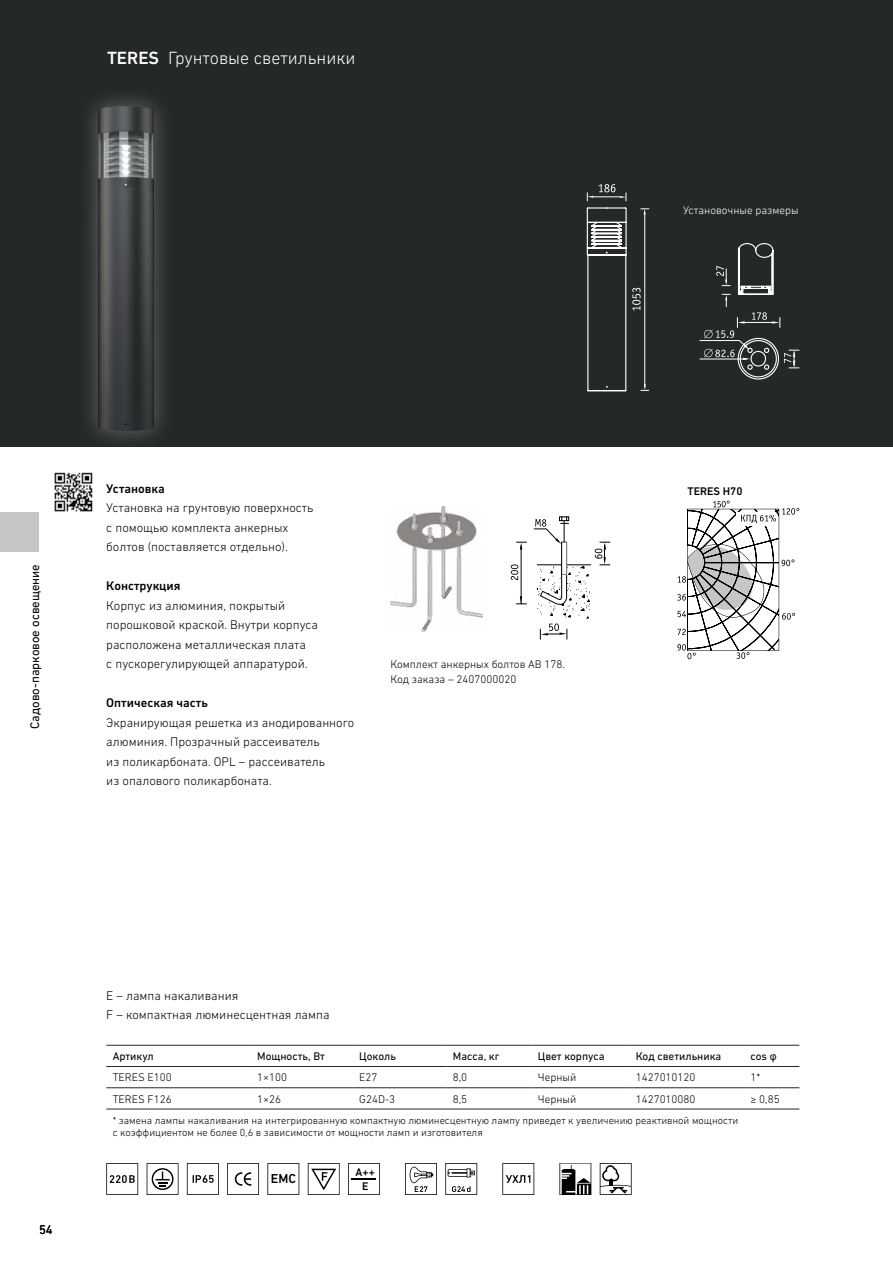
<style>
.page{position:relative;width:893px;height:1263px;background:#fff}
.page>*{position:absolute;margin:0;border:0;box-sizing:border-box;transform-origin:0 0}
.t1{font:300 18px "DIN Next W1 G";color:#fff}
.t2{font:500 13.2px "DIN Next W1 G";color:#000}
.t3{font:300 12.75px/19.5px "DIN Next W1 G";color:#000}
.t4{font:500 12.75px "DIN Next W1 G";color:#000}
.t5{font:12.75px "DIN Next W1 G";color:#000}
.t6{font:300 11.25px/15px "DIN Next W1 G";color:#000}
.t7{font:11.25px "DIN Next W1 G";color:#000}
.t8{font:300 11.25px "DIN Next W1 G";color:#fff}
.t9{font:500 11.25px/14.7px "DIN Next W1 G";color:#000;text-align:center}
.t10{font:300 10.5px/12.6px "DIN Next W1 G";color:#000}
.s1{font-weight:500}
.s2{font-family:"Arial";font-size:10.5px}
</style>
<div class="page">
<div style="left:0;top:0;width:893px;height:446px;background:#252829"></div>
<div style="left:0;top:512px;width:39px;height:39px;background:#c6c6c6"></div>
<hr style="left:106px;top:1087px;width:145px;height:1px;background:#252829">
<hr style="left:251px;top:1087px;width:102px;height:1px;background:#252829">
<hr style="left:353px;top:1087px;width:93px;height:1px;background:#252829">
<hr style="left:106px;top:1045px;width:145px;height:1px;background:#252829">
<hr style="left:251px;top:1045px;width:102px;height:1px;background:#252829">
<hr style="left:353px;top:1045px;width:93px;height:1px;background:#252829">
<hr style="left:446px;top:1045px;width:85px;height:1px;background:#252829">
<hr style="left:531px;top:1045px;width:98px;height:1px;background:#252829">
<hr style="left:629px;top:1045px;width:115px;height:1px;background:#252829">
<hr style="left:744px;top:1045px;width:55px;height:1px;background:#252829">
<hr style="left:446px;top:1087px;width:85px;height:1px;background:#252829">
<hr style="left:531px;top:1087px;width:98px;height:1px;background:#252829">
<hr style="left:629px;top:1087px;width:115px;height:1px;background:#252829">
<hr style="left:744px;top:1087px;width:55px;height:1px;background:#252829">
<hr style="left:106px;top:1066px;width:145px;height:1px;background:#252829">
<hr style="left:251px;top:1066px;width:102px;height:1px;background:#252829">
<hr style="left:353px;top:1066px;width:93px;height:1px;background:#252829">
<hr style="left:446px;top:1066px;width:85px;height:1px;background:#252829">
<hr style="left:531px;top:1066px;width:98px;height:1px;background:#252829">
<hr style="left:629px;top:1066px;width:115px;height:1px;background:#252829">
<hr style="left:744px;top:1066px;width:55px;height:1px;background:#252829">
<hr style="left:106px;top:1109px;width:145px;height:1px;background:#252829">
<hr style="left:251px;top:1109px;width:102px;height:1px;background:#252829">
<hr style="left:353px;top:1109px;width:93px;height:1px;background:#252829">
<hr style="left:446px;top:1109px;width:85px;height:1px;background:#252829">
<hr style="left:531px;top:1109px;width:98px;height:1px;background:#252829">
<hr style="left:629px;top:1109px;width:115px;height:1px;background:#252829">
<hr style="left:744px;top:1109px;width:55px;height:1px;background:#252829">
<svg style="left:106px;top:1163px;width:32px;height:32px"></svg>
<svg style="left:147px;top:1163px;width:31px;height:32px"></svg>
<svg style="left:187px;top:1163px;width:32px;height:32px"></svg>
<svg style="left:227px;top:1163px;width:32px;height:32px"></svg>
<svg style="left:267px;top:1163px;width:32px;height:32px"></svg>
<svg style="left:308px;top:1163px;width:32px;height:32px"></svg>
<svg style="left:348px;top:1163px;width:32px;height:32px"></svg>
<hr style="left:352px;top:1178px;width:24px;height:2px;background:#000">
<svg style="left:405px;top:1163px;width:32px;height:32px"></svg>
<svg style="left:445px;top:1163px;width:32px;height:32px"></svg>
<svg style="left:502px;top:1163px;width:32px;height:32px"></svg>
<svg style="left:559px;top:1163px;width:32px;height:32px"></svg>
<svg style="left:600px;top:1163px;width:32px;height:32px"></svg>
<div style="left:559px;top:516px;width:10px;height:5px;border:1px solid #000"></div>
<hr style="left:521px;top:546px;width:1px;height:57px;background:#000">
<svg style="left:516px;top:596px;width:10px;height:9px"></svg>
<svg style="left:516px;top:542px;width:10px;height:7px"></svg>
<svg style="left:511px;top:564px;width:7px;height:16px"></svg>
<svg style="left:534px;top:517px;width:76px;height:122px"></svg>
<img style="left:390px;top:507px;width:92px;height:124px">
<div style="left:76px;top:85px;width:100px;height:367px;background:#fff;opacity:.3"></div>
<img style="left:98px;top:106px;width:57px;height:325px">
<svg style="left:586px;top:184px;width:214px;height:208px"></svg>
<img style="left:54px;top:472px;width:39px;height:40px">
<svg style="left:677px;top:501px;width:122px;height:158px"></svg>
<h1 class="t1" style="left:107px;top:47px;width:250px"><span class="s1">TERES</span> Грунтовые светильники</h1>
<p class="t8" style="left:683px;top:203px;width:117px">Установочные размеры</p>
<p class="t5" style="left:27px;top:729px;width:166px;rotate:-90deg">Садово-парковое освещение</p>
<p class="t4" style="left:106px;top:481px;width:60px">Установка</p>
<p class="t3" style="left:106px;top:498px;width:209px">Установка на грунтовую поверхность с помощью комплекта анкерных болтов (поставляется отдельно).</p>
<p class="t4" style="left:106px;top:579px;width:76px">Конструкция</p>
<p class="t3" style="left:106px;top:596px;width:213px">Корпус из алюминия, покрытый порошковой краской. Внутри корпуса расположена металлическая плата<br>c пускорегулирующей аппаратурой.</p>
<p class="t4" style="left:106px;top:696px;width:103px">Оптическая часть</p>
<p class="t3" style="left:106px;top:713px;width:249px">Экранирующая решетка из анодированного алюминия. Прозрачный рассеиватель<br>из поликарбоната. OPL – рассеиватель<br>из опалового поликарбоната.</p>
<p class="t6" style="left:390px;top:657px;width:176px">Комплект анкерных болтов AB 178.<br>Код заказа – 2407000020</p>
<p class="t9" style="left:688px;top:483px;width:56px">TERES H70</p>
<p class="t5" style="left:39px;top:1222px;width:15px">54</p>
<p class="t3" style="left:106px;top:986px;width:225px">Е – лампа накаливания<br>F – компактная люминесцентная лампа</p>
<p class="t7" style="left:113px;top:1050px;width:43px">Артикул</p>
<p class="t7" style="left:257px;top:1050px;width:69px">Мощность, Вт</p>
<p class="t7" style="left:359px;top:1050px;width:38px">Цоколь</p>
<p class="t7" style="left:453px;top:1050px;width:48px">Масса, кг</p>
<p class="t7" style="left:538px;top:1050px;width:68px">Цвет корпуса</p>
<p class="t7" style="left:636px;top:1050px;width:87px">Код светильника</p>
<p class="t7" style="left:750px;top:1050px;width:28px">cos <span class="s2">φ</span></p>
<p class="t6" style="left:113px;top:1070px;width:61px">TERES E100</p>
<p class="t6" style="left:257px;top:1070px;width:31px">1×100</p>
<p class="t6" style="left:359px;top:1070px;width:20px">E27</p>
<p class="t6" style="left:453px;top:1070px;width:16px">8,0</p>
<p class="t6" style="left:538px;top:1070px;width:40px">Черный</p>
<p class="t6" style="left:636px;top:1070px;width:61px">1427010120</p>
<p class="t6" style="left:750px;top:1070px;width:11px">1*</p>
<p class="t6" style="left:113px;top:1091px;width:60px">TERES F126</p>
<p class="t6" style="left:257px;top:1091px;width:25px">1×26</p>
<p class="t6" style="left:359px;top:1091px;width:37px">G24D-3</p>
<p class="t6" style="left:453px;top:1091px;width:16px">8,5</p>
<p class="t6" style="left:538px;top:1091px;width:40px">Черный</p>
<p class="t6" style="left:636px;top:1091px;width:61px">1427010080</p>
<p class="t6" style="left:750px;top:1091px;width:31px">≥ 0,85</p>
<p class="t10" style="left:113px;top:1114px;width:627px">* замена лампы накаливания на интегрированную компактную люминесцентную лампу приведет к увеличению реактивной мощности с коэффициентом не более 0,6 в зависимости от мощности ламп и изготовителя</p>
<p class="t2" style="left:271px;top:1171px;width:27px">EMC</p>
<p class="t9" style="left:356px;top:1164px;width:21px">A++<br>E</p>
</div>
